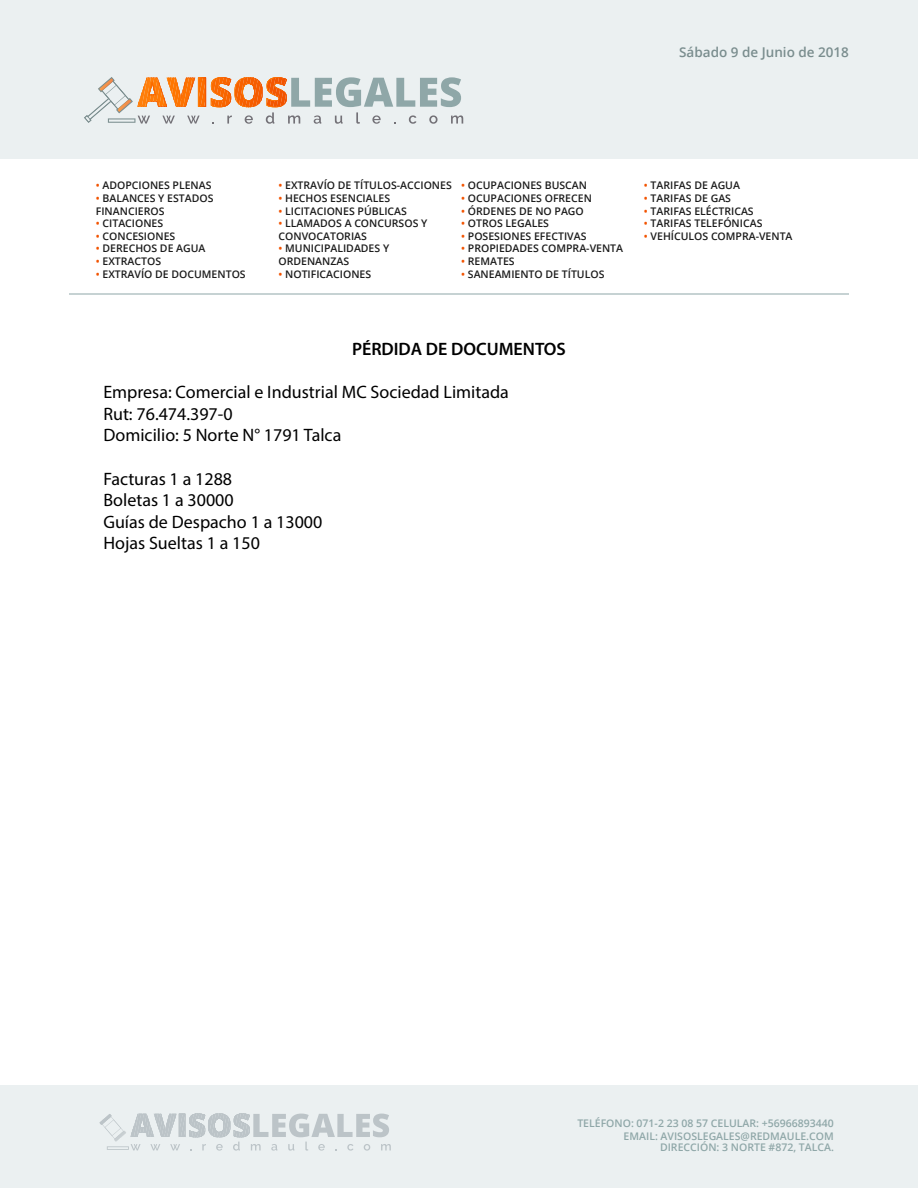
<style>
.page{position:relative;width:918px;height:1188px;background:#fff}
.page>*{position:absolute;margin:0;border:0;box-sizing:border-box;transform-origin:0 0}
.t1{font:18px/21.6px "Myriad Pro";color:#000}
.t2{font:600 18px "Myriad Pro";color:#000}
.t3{font:600 13.5px "Open Sans";color:#7a8d8e}
.t4{font:600 10.5px/12.6px "Open Sans";color:#1b1b1b}
.t5{font:600 10.5px/12.6px "Open Sans";color:#8fa7a8;text-align:right}
.s1{color:#f25300}
</style>
<div class="page">
<div style="left:0;top:0;width:918px;height:159px;background:#ebf0f1"></div>
<svg style="left:84px;top:77px;width:379px;height:47px"></svg>
<svg style="left:108px;top:118px;width:27px;height:5px"></svg>
<div style="left:0;top:1086px;width:918px;height:102px;background:#ebf0f1"></div>
<svg style="left:99px;top:1113px;width:292px;height:38px"></svg>
<svg style="left:107px;top:1146px;width:22px;height:4px"></svg>
<hr style="left:69px;top:294px;width:780px;height:1px;background:#8fa7a8">
<p class="t3" style="left:679px;top:43px;width:171px">Sábado 9 de Junio de 2018</p>
<p class="t4" style="left:96px;top:179px;width:117px"><span class="s1">•</span> ADOPCIONES PLENAS</p>
<p class="t4" style="left:96px;top:192px;width:119px"><span class="s1">•</span> BALANCES Y ESTADOS<br>FINANCIEROS</p>
<p class="t4" style="left:96px;top:217px;width:69px"><span class="s1">•</span> CITACIONES</p>
<p class="t4" style="left:96px;top:230px;width:81px"><span class="s1">•</span> CONCESIONES</p>
<p class="t4" style="left:96px;top:242px;width:111px"><span class="s1">•</span> DERECHOS DE AGUA</p>
<p class="t4" style="left:96px;top:255px;width:67px"><span class="s1">•</span> EXTRACTOS</p>
<p class="t4" style="left:96px;top:267px;width:151px"><span class="s1">•</span> EXTRAVÍO DE DOCUMENTOS</p>
<p class="t4" style="left:279px;top:179px;width:175px"><span class="s1">•</span> EXTRAVÍO DE TÍTULOS-ACCIONES</p>
<p class="t4" style="left:279px;top:192px;width:113px"><span class="s1">•</span> HECHOS ESENCIALES</p>
<p class="t4" style="left:279px;top:204px;width:130px"><span class="s1">•</span> LICITACIONES PÚBLICAS</p>
<p class="t4" style="left:279px;top:217px;width:150px"><span class="s1">•</span> LLAMADOS A CONCURSOS Y<br>CONVOCATORIAS</p>
<p class="t4" style="left:279px;top:242px;width:112px"><span class="s1">•</span> MUNICIPALIDADES Y<br>ORDENANZAS</p>
<p class="t4" style="left:279px;top:267px;width:94px"><span class="s1">•</span> NOTIFICACIONES</p>
<p class="t4" style="left:461px;top:179px;width:127px"><span class="s1">•</span> OCUPACIONES BUSCAN</p>
<p class="t4" style="left:461px;top:192px;width:132px"><span class="s1">•</span> OCUPACIONES OFRECEN</p>
<p class="t4" style="left:461px;top:204px;width:124px"><span class="s1">•</span> ÓRDENES DE NO PAGO</p>
<p class="t4" style="left:461px;top:217px;width:89px"><span class="s1">•</span> OTROS LEGALES</p>
<p class="t4" style="left:461px;top:230px;width:127px"><span class="s1">•</span> POSESIONES EFECTIVAS</p>
<p class="t4" style="left:461px;top:242px;width:163px"><span class="s1">•</span> PROPIEDADES COMPRA-VENTA</p>
<p class="t4" style="left:461px;top:255px;width:55px"><span class="s1">•</span> REMATES</p>
<p class="t4" style="left:461px;top:267px;width:145px"><span class="s1">•</span> SANEAMIENTO DE TÍTULOS</p>
<p class="t4" style="left:644px;top:179px;width:98px"><span class="s1">•</span> TARIFAS DE AGUA</p>
<p class="t4" style="left:644px;top:192px;width:89px"><span class="s1">•</span> TARIFAS DE GAS</p>
<p class="t4" style="left:644px;top:204px;width:111px"><span class="s1">•</span> TARIFAS ELÉCTRICAS</p>
<p class="t4" style="left:644px;top:217px;width:120px"><span class="s1">•</span> TARIFAS TELEFÓNICAS</p>
<p class="t4" style="left:644px;top:230px;width:150px"><span class="s1">•</span> VEHÍCULOS COMPRA-VENTA</p>
<h1 class="t2" style="left:352px;top:337px;width:215px">PÉRDIDA DE DOCUMENTOS</h1>
<h1 class="t1" style="left:103px;top:381px;width:407px">Empresa: Comercial e Industrial MC Sociedad Limitada<br>Rut: 76.474.397-0<br>Domicilio: 5 Norte N° 1791 Talca</h1>
<h1 class="t1" style="left:103px;top:467px;width:220px">Facturas 1 a 1288<br>Boletas 1 a 30000<br>Guías de Despacho 1 a 13000<br>Hojas Sueltas 1 a 150</h1>
<p class="t5" style="left:577px;top:1117px;width:258px">TELÉFONO: 071-2 23 08 57 CELULAR: +56966893440<br>EMAIL: AVISOSLEGALES@REDMAULE.COM</p>
<p class="t5" style="left:660px;top:1141px;width:175px">DIRECCIÓN: 3 NORTE #872, TALCA.</p>
</div>
